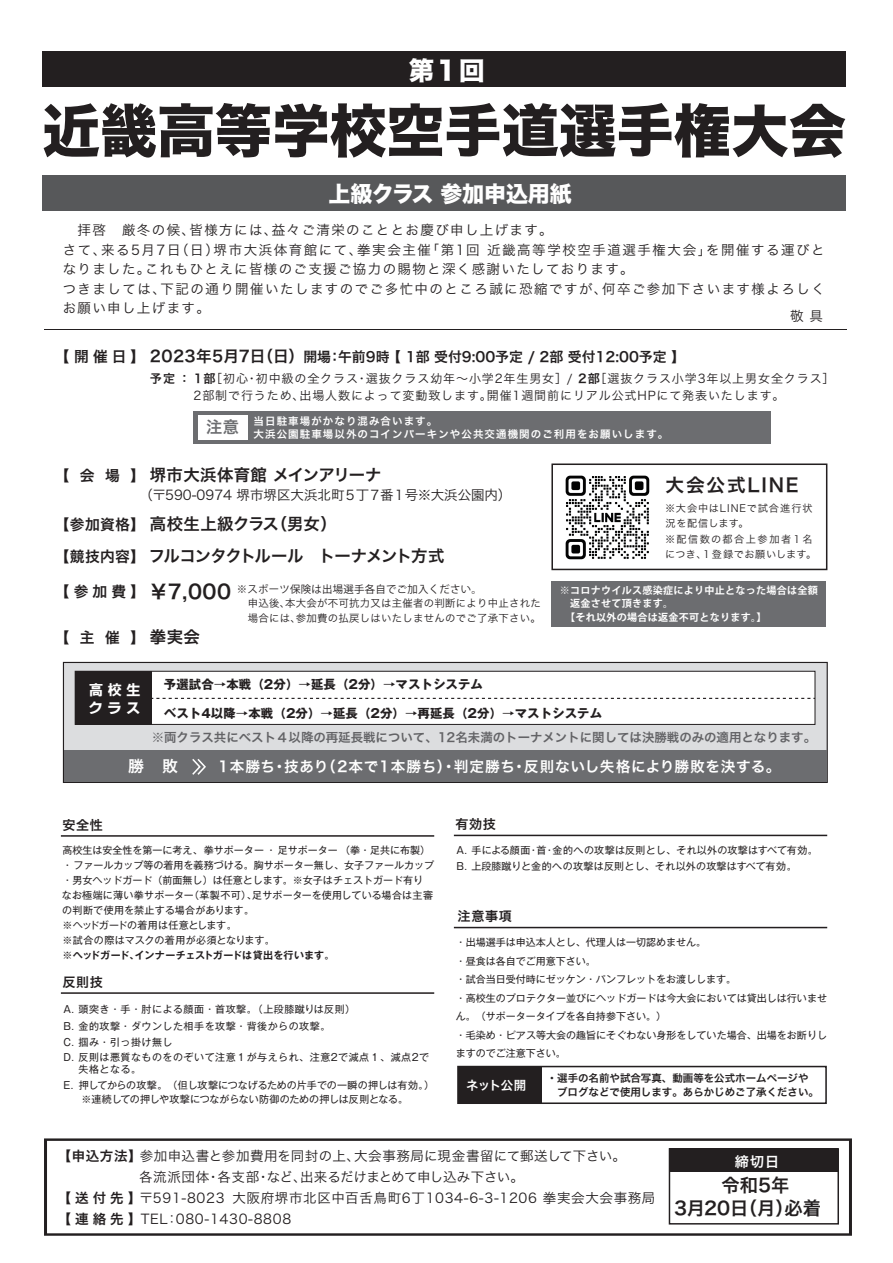
<style>
.page{position:relative;width:893px;height:1263px;background:#fff}
.page>*{position:absolute;margin:0;border:0;box-sizing:border-box;transform-origin:0 0}
.t1{font:57.45px "Hira Kaku Std W8";color:#231f20}
.t2{font:25.5px "Hira Kaku Std W8";color:#fff}
.t3{font:21.9px "Hira Kaku Std W8";color:#fff}
.t4{font:19.65px "Hira Kaku Pro N W6";color:#231f20}
.t5{font:18.6px "Hira Kaku Pro N W6";letter-spacing:.1em;color:#231f20}
.t6{font:18.3px/22.4px "Hira Kaku Pro N W6";color:#231f20}
.t7{font:16.35px/32px "Hira Kaku Pro N W6";letter-spacing:-.035em;color:#231f20}
.t8{font:16.35px "Hira Kaku Pro N W6";letter-spacing:.01em;color:#231f20}
.t9{font:15.9px "Hira Kaku Pro N W6";color:#fff}
.t10{font:14.7px "Hira Kaku Pro N W6";letter-spacing:.045em;color:#fff}
.t11{font:14.7px/32px "Hira Kaku Pro N W6";letter-spacing:.02em;color:#231f20}
.t12{font:14.7px/17.5px "Sbisarago BB P";color:#fff}
.t13{font:14.1px "Hira Kaku Pro N W6";color:#fff}
.t14{font:13.95px "Hira Kaku Pro N W6";color:#231f20}
.t15{font:13.5px/19.5px "Hira Kaku Pro N W3";letter-spacing:.1em;color:#231f20}
.t16{font:13.5px "Hira Kaku Pro N W3";letter-spacing:.05em;color:#231f20}
.t17{font:13.5px "Hira Kaku Pro N W3";letter-spacing:.025em;color:#231f20}
.t18{font:13.5px "Hira Kaku Pro N W3";color:#231f20}
.t19{font:13.5px "Hira Kaku Pro N W3";letter-spacing:-.01em;color:#231f20}
.t20{font:13.05px "Hira Kaku Pro N W6";letter-spacing:.05em;color:#231f20}
.t21{font:700 12.45px "Gothic MB101 Pr 5";letter-spacing:.01em;color:#231f20}
.t22{font:12.45px "Hira Kaku Pro W6";color:#636366}
.t23{font:12.45px "Hira Kaku Pro N W6";letter-spacing:-.04em;color:#fff}
.t24{font:12px/17.2px "Hira Kaku Pro N W3";letter-spacing:.07em;color:#231f20;text-align:center}
.t25{font:10.5px/13.5px "Hira Kaku Pro N W6";letter-spacing:.1em;color:#fff}
.t26{font:10.5px/14.7px "Hira Kaku Pro N W6";color:#231f20}
.t27{font:10.35px/14.1px "Hira Kaku Pro N W3";letter-spacing:.025em;color:#231f20}
.t28{font:10.35px "Koz Go Pro";letter-spacing:.025em;color:#231f20}
.t29{font:10.2px/15.3px "Hira Kaku Pro N W3";letter-spacing:.075em;color:#231f20}
.t30{font:10.05px/18.5px "Gothic MB101 Pr 5";color:#231f20}
.t31{font:10.05px/15.9px "Gothic MB101 Pr 5";letter-spacing:.05em;color:#231f20}
.t32{font:10.05px/15.9px "Gothic MB101 Pr 5";letter-spacing:.02em;color:#231f20}
.t33{font:700 10.05px/13.5px "Koz Go Pro";letter-spacing:.025em;color:#fff}
.t34{font:10.05px "Gothic MB101 Pr 5";letter-spacing:-.02em;color:#231f20}
.t35{font:700 10.05px "Gothic MB101 Pr 5 De";letter-spacing:-.01em;color:#231f20}
.s1{font-size:14.7px}
.s2{font-size:15.75px}
.s3{font-family:"Hira Kaku Pro N W6"}
.s4{font-family:"Gothic MB101 Pr 5";font-weight:400}
</style>
<div class="page">
<div style="left:63px;top:662px;width:765px;height:121px;background:#dcdddf;border:1px solid #231f20"></div>
<div style="left:64px;top:751px;width:762px;height:31px;background:#6c6d70"></div>
<div style="left:75px;top:671px;width:740px;height:54px;background:#fff;border:1px solid #231f20"></div>
<svg style="left:152px;top:698px;width:663px;height:1px"></svg>
<div style="left:75px;top:671px;width:77px;height:53px;background:#231f20"></div>
<hr style="left:454px;top:835px;width:373px;height:1px;background:#231f20">
<hr style="left:61px;top:835px;width:373px;height:2px;background:#231f20">
<hr style="left:61px;top:992px;width:373px;height:2px;background:#231f20">
<hr style="left:454px;top:927px;width:373px;height:1px;background:#231f20">
<hr style="left:44px;top:329px;width:802px;height:1px;background:#231f20">
<div style="left:457px;top:1066px;width:370px;height:38px;border:2px solid #231f20"></div>
<svg style="left:192px;top:759px;width:14px;height:16px"></svg>
<div style="left:458px;top:1066px;width:84px;height:37px;background:#231f20"></div>
<div style="left:43px;top:176px;width:803px;height:35px;background:#57585a"></div>
<div style="left:551px;top:581px;width:275px;height:46px;background:#6c6d70"></div>
<div style="left:551px;top:463px;width:276px;height:107px;border:2px solid #231f20"></div>
<svg style="left:44px;top:1138px;width:808px;height:98px"></svg>
<div style="left:669px;top:1143px;width:169px;height:81px;background:#fff"></div>
<div style="left:669px;top:1148px;width:170px;height:76px;border:1px solid #231f20"></div>
<div style="left:669px;top:1148px;width:169px;height:24px;background:#231f20"></div>
<div style="left:193px;top:412px;width:577px;height:32px;background:#6c6d70"></div>
<div style="left:198px;top:415px;width:50px;height:25px;background:#fff"></div>
<div style="left:43px;top:51px;width:803px;height:36px;background:#231f20"></div>
<img style="left:565px;top:475px;width:85px;height:85px">
<h2 class="t2" style="left:409px;top:56px;width:77px">第1回</h2>
<h1 class="t1" style="left:43px;top:99px;width:805px">近畿高等学校空手道選手権大会</h1>
<h3 class="t3" style="left:329px;top:181px;width:245px">上級クラス 参加申込用紙</h3>
<h3 class="t15" style="left:63px;top:220px;width:764px">　拝啓　厳冬の候、皆様方には、益々ご清栄のこととお慶び申し上げます。<br>さて、来る5月7日（日）堺市大浜体育館にて、拳実会主催「第1回 近畿高等学校空手道選手権大会」を開催する運びとなりました。これもひとえに皆様のご支援ご協力の賜物と深く感謝いたしております。<br>つきましては、下記の通り開催いたしますのでご多忙中のところ誠に恐縮ですが、何卒ご参加下さいます様よろしくお願い申し上げます。</h3>
<h3 class="t15" style="left:790px;top:306px;width:35px">敬 具</h3>
<h3 class="t14" style="left:55px;top:344px;width:632px"><span class="s1">【開催日】</span> <span class="s2">2023年5月7日（日）</span>開場：午前9時 【 1部 受付9:00予定 / 2部 受付12:00予定 】</h3>
<p class="t24" style="left:150px;top:369px;width:686px"><span class="s3">予定 ： 1部</span>［初心・初中級の全クラス・選抜クラス幼年～小学2年生男女］/ <span class="s3">2部</span>［選抜クラス小学3年以上男女全クラス］<br>2部制で行うため、出場人数によって変動致します。開催1週間前にリアル公式HPにて発表いたします。</p>
<h3 class="t11" style="left:55px;top:458px;width:91px">【会場】</h3>
<h3 class="t11" style="left:55px;top:508px;width:91px">【参加資格】【競技内容】</h3>
<h3 class="t11" style="left:55px;top:575px;width:92px">【参加費】</h3>
<h3 class="t11" style="left:55px;top:621px;width:91px">【主催】</h3>
<p class="t25" style="left:206px;top:414px;width:464px;text-indent:47px">当日駐車場がかなり混み合います。<br><sup>注意</sup> 大浜公園駐車場以外のコインパーキンや公共交通機関のご利用をお願いします。</p>
<h3 class="t8" style="left:150px;top:460px;width:233px">堺市大浜体育館 メインアリーナ</h3>
<h3 class="t18" style="left:139px;top:483px;width:374px">（〒590-0974 堺市堺区大浜北町５丁７番１号※大浜公園内）</h3>
<h3 class="t7" style="left:149px;top:508px;width:297px">高校生上級クラス（男女）<br>フルコンタクトルール　トーナメント方式</h3>
<h3 class="t4" style="left:149px;top:574px;width:84px">￥7,000</h3>
<h3 class="t7" style="left:150px;top:621px;width:51px">拳実会</h3>
<p class="t28" style="left:237px;top:583px;width:246px">※スポーツ保険は出場選手各自でご加入ください。</p>
<p class="t27" style="left:248px;top:596px;width:295px">申込後、本大会が不可抗力又は主催者の判断により中止された場合には、参加費の払戻しはいたしませんのでご了承下さい。</p>
<h3 class="t5" style="left:666px;top:469px;width:135px">大会公式LINE</h3>
<p class="t29" style="left:665px;top:500px;width:153px">※大会中はLINEで試合進行状況を配信します。<br>※配信数の都合上参加者１名につき、１登録でお願いします。</p>
<p class="t33" style="left:560px;top:584px;width:259px">※コロナウイルス感染症により中止となった場合は全額　返金させて頂きます。<br>　【それ以外の場合は返金不可となります。】</p>
<h3 class="t12" style="left:89px;top:681px;width:53px">高 校 生クラ ス</h3>
<p class="t21" style="left:164px;top:674px;width:321px">予選試合→本戦（2分）→延長（2分）→マストシステム</p>
<p class="t21" style="left:164px;top:703px;width:440px">ベスト4以降→本戦（2分）→延長（2分）→再延長（2分）→マストシステム</p>
<p class="t22" style="left:152px;top:726px;width:666px">※両クラス共にベスト４以降の再延長戦について、12名未満のトーナメントに関しては決勝戦のみの適用となります。</p>
<h3 class="t9" style="left:128px;top:752px;width:51px">勝　敗</h3>
<h3 class="t10" style="left:218px;top:753px;width:564px">1本勝ち・技あり（2本で1本勝ち）・判定勝ち・反則ないし失格により勝敗を決する。</h3>
<p class="t20" style="left:62px;top:813px;width:42px">安全性</p>
<p class="t30" style="left:62px;top:842px;width:374px;line-height:15px">高校生は安全性を第一に考え、拳サポーター・足サポーター（拳・足共に布製）・ファールカップ等の着用を義務づける。胸サポーター無し、女子ファールカップ・男女ヘッドガード（前面無し）は任意とします。※女子はチェストガード有りなお極端に薄い拳サポーター（革製不可）、足サポーターを使用している場合は主審の判断で使用を禁止する場合があります。<br>※ヘッドガードの着用は任意とします。<br>※試合の際はマスクの着用が必須となります。</p>
<p class="t35" style="left:62px;top:947px;width:274px"><span class="s4">※</span>ヘッドガード、インナーチェストガードは貸出を行います。</p>
<p class="t20" style="left:62px;top:971px;width:42px">反則技</p>
<p class="t31" style="left:63px;top:1001px;width:367px">A. 頭突き・手・肘による顔面・首攻撃。（上段膝蹴りは反則）<br>B. 金的攻撃・ダウンした相手を攻撃・背後からの攻撃。<br>C. 掴み・引っ掛け無し<br>D. 反則は悪質なものをのぞいて注意１が与えられ、注意2で減点１、減点2で</p>
<p class="t30" style="left:63px;top:1061px;width:372px;line-height:15.3px;text-indent:15px">失格となる。<br>E. 押してからの攻撃。（但し攻撃につなげるための片手での一瞬の押しは有効。）</p>
<p class="t34" style="left:81px;top:1090px;width:328px">※連続しての押しや攻撃につながらない防御のための押しは反則となる。</p>
<p class="t20" style="left:455px;top:812px;width:42px">有効技</p>
<p class="t32" style="left:456px;top:841px;width:363px">A. 手による顔面・首・金的への攻撃は反則とし、それ以外の攻撃はすべて有効。<br>B. 上段膝蹴りと金的への攻撃は反則とし、それ以外の攻撃はすべて有効。</p>
<p class="t20" style="left:458px;top:904px;width:56px">注意事項</p>
<p class="t30" style="left:456px;top:932px;width:373px">・出場選手は申込本人とし、代理人は一切認めません。<br>・昼食は各自でご用意下さい。<br>・試合当日受付時にゼッケン・パンフレットをお渡しします。<br>・高校生のプロテクター並びにヘッドガードは今大会においては貸出しは行いません。（サポータータイプを各自持参下さい。）<br>・毛染め・ピアス等大会の趣旨にそぐわない身形をしていた場合、出場をお断りしますのでご注意下さい。</p>
<p class="t23" style="left:466px;top:1074px;width:62px">ネット公開</p>
<p class="t26" style="left:557px;top:1070px;width:263px;text-indent:-10px">・選手の名前や試合写真、動画等を公式ホームページやブログなどで使用します。あらかじめご了承ください。</p>
<h3 class="t17" style="left:58px;top:1143px;width:570px"><span class="s3">【申込方法】</span>参加申込書と参加費用を同封の上、大会事務局に現金書留にて郵送して下さい。</h3>
<h3 class="t19" style="left:139px;top:1164px;width:386px">各流派団体・各支部・など、出来るだけまとめて申し込み下さい。</h3>
<h3 class="t16" style="left:58px;top:1185px;width:599px"><span class="s3">【送付先】</span>〒591-8023 大阪府堺市北区中百舌鳥町6丁1034-6-3-1206 拳実会大会事務局</h3>
<h3 class="t16" style="left:58px;top:1206px;width:235px"><span class="s3">【連絡先】</span>TEL：080-1430-8808</h3>
<h3 class="t13" style="left:735px;top:1148px;width:46px">締切日</h3>
<h3 class="t6" style="left:674px;top:1174px;width:149px;text-indent:47px">令和5年<br>3月20日（月）必着</h3>
</div>
